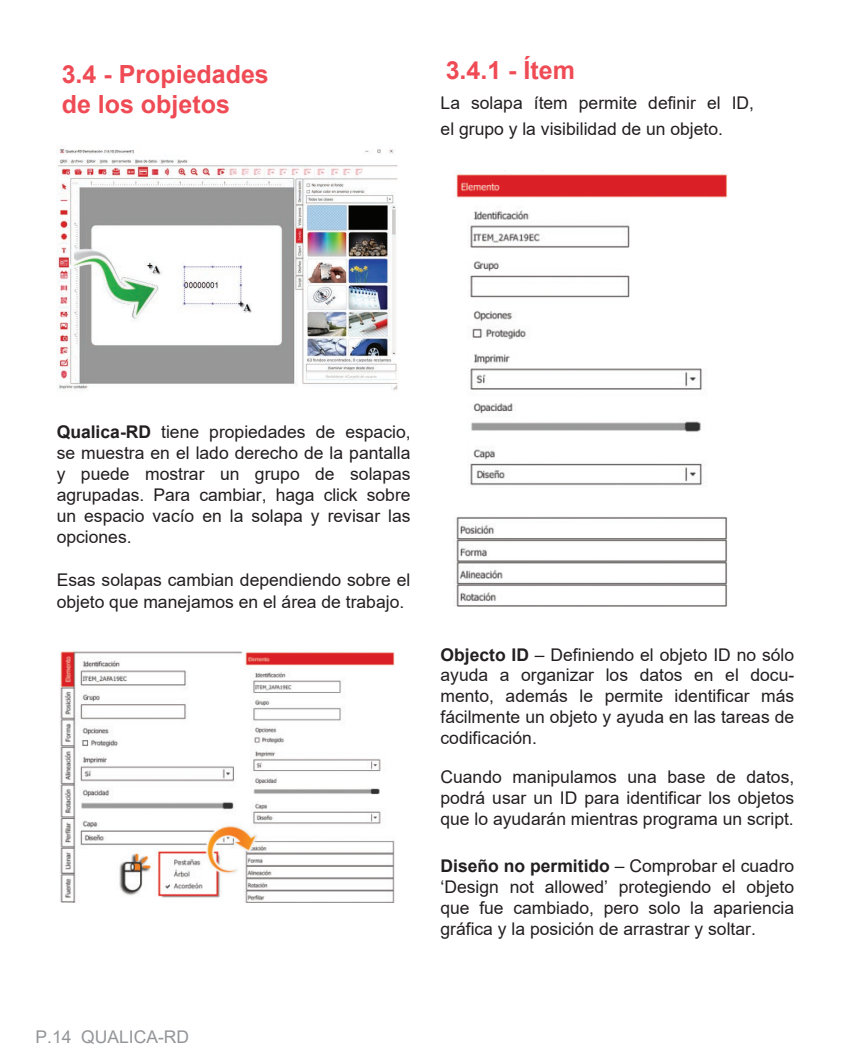
<style>
.page{position:relative;width:851px;height:1063px;background:#fff}
.page>*{position:absolute;margin:0;border:0;box-sizing:border-box;transform-origin:0 0}
.t1{font:700 25px/30px "Arial";color:#ef4b55}
.t2{font:17.5px/21px "Arial";color:#231f20;text-align:justify}
.t3{font:17.5px "Arial";color:#939598}
.s1{font-style:inherit}
.s2{font-weight:700}
</style>
<div class="page">
<img style="left:60px;top:651px;width:334px;height:251px">
<img style="left:456px;top:171px;width:272px;height:436px">
<img style="left:57px;top:148px;width:341px;height:243px">
<h1 class="t1" style="left:62px;top:60px;width:209px">3.4 - Propiedades de los objetos</h1>
<h1 class="t1" style="left:445px;top:56px;width:131px">3.4.1 - <span class="s1">Í</span>tem</h1>
<p class="t2" style="left:440px;top:89px;width:315px;line-height:26.2px">La solapa ítem permite definir el ID, el grupo y la visibilidad de un objeto.</p>
<p class="t2" style="left:57px;top:421px;width:355px"><span class="s2">Qualica-RD</span> tiene propiedades de espacio, se muestra en el lado derecho de la pantalla y puede mostrar un grupo de solapas agrupad<span class="s1">a</span>s. Para cambiar, haga click sobre un espacio vacío en la solapa y revisar las opciones.</p>
<p class="t2" style="left:57px;top:568px;width:355px;line-height:22.2px">Esas solapas cambian dependiendo sobre el objeto que manejamos en el área de trabajo.</p>
<p class="t2" style="left:440px;top:644px;width:355px"><span class="s2">Objecto ID</span> – Definiendo el objeto ID no sólo ayuda a organizar los datos en el docu&shy;mento, además le permite identificar más f<span class="s1">á</span>cilmente un objeto y ayuda en las tareas de codificación.</p>
<p class="t2" style="left:440px;top:766px;width:355px">Cuando manipulamos una base de datos, podrá usar un ID para identificar los objetos que lo ayudarán mientras programa un script.</p>
<p class="t2" style="left:440px;top:855px;width:355px"><span class="s2">Diseño no permitido</span> – Comprobar el cuadro ‘Design not allowed’ protegiendo el objeto que fu<span class="s1">e</span> cambiado, pero solo la apariencia gráfica y la posición de arrastrar y soltar.</p>
<p class="t3" style="left:35px;top:1024px;width:155px">P.14 QUALICA-RD</p>
</div>
